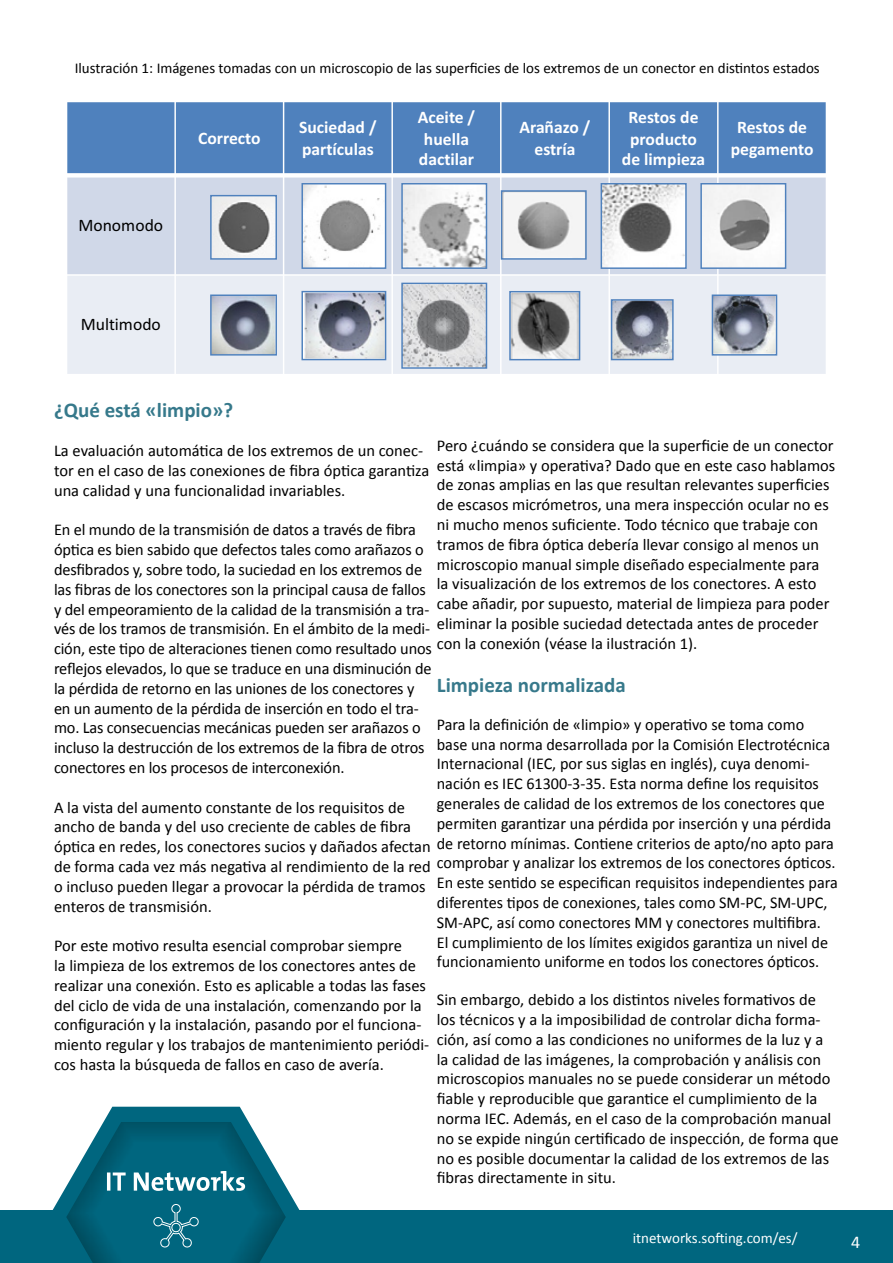
<style>
.page{position:relative;width:893px;height:1263px;background:#fff}
.page>*{position:absolute;margin:0;border:0;box-sizing:border-box;transform-origin:0 0}
.t1{font:700 21px "Calibri";color:#37798b}
.t2{font:700 21px "Calibri";color:#36798b}
.t3{font:18px "Calibri";color:#fff}
.t4{font:700 17.55px/21.3px "Calibri";color:#fff;text-align:center}
.t5{font:17.55px "Calibri";color:#000}
.t6{font:16.5px/19.8px "Calibri";color:#000}
.t7{font:15px "Calibri";color:#000}
.t8{font:15px "Calibri";color:#fff}
</style>
<div class="page">
<div style="left:0;top:1210px;width:893px;height:53px;background:#00667f"></div>
<svg style="left:52px;top:1107px;width:248px;height:156px"></svg>
<div style="left:67px;top:101px;width:108px;height:74px;background:#4f81bd"></div>
<div style="left:175px;top:101px;width:109px;height:74px;background:#4f81bd"></div>
<div style="left:284px;top:101px;width:108px;height:74px;background:#4f81bd"></div>
<div style="left:392px;top:101px;width:109px;height:74px;background:#4f81bd"></div>
<div style="left:501px;top:101px;width:108px;height:74px;background:#4f81bd"></div>
<div style="left:609px;top:101px;width:109px;height:74px;background:#4f81bd"></div>
<div style="left:718px;top:101px;width:108px;height:74px;background:#4f81bd"></div>
<div style="left:67px;top:175px;width:108px;height:100px;background:#d0d8e8"></div>
<div style="left:175px;top:175px;width:109px;height:100px;background:#d0d8e8"></div>
<div style="left:284px;top:175px;width:108px;height:100px;background:#d0d8e8"></div>
<div style="left:392px;top:175px;width:109px;height:100px;background:#d0d8e8"></div>
<div style="left:501px;top:175px;width:108px;height:100px;background:#d0d8e8"></div>
<div style="left:609px;top:175px;width:109px;height:100px;background:#d0d8e8"></div>
<div style="left:718px;top:175px;width:108px;height:100px;background:#d0d8e8"></div>
<div style="left:67px;top:275px;width:108px;height:100px;background:#e9edf4"></div>
<div style="left:175px;top:275px;width:109px;height:100px;background:#e9edf4"></div>
<div style="left:284px;top:275px;width:108px;height:100px;background:#e9edf4"></div>
<div style="left:392px;top:275px;width:109px;height:100px;background:#e9edf4"></div>
<div style="left:501px;top:275px;width:108px;height:100px;background:#e9edf4"></div>
<div style="left:609px;top:275px;width:109px;height:100px;background:#e9edf4"></div>
<div style="left:718px;top:275px;width:108px;height:100px;background:#e9edf4"></div>
<hr style="left:174px;top:101px;width:2px;height:274px;background:#fff">
<hr style="left:283px;top:101px;width:1px;height:274px;background:#fff">
<hr style="left:391px;top:101px;width:2px;height:274px;background:#fff">
<hr style="left:500px;top:101px;width:2px;height:274px;background:#fff">
<hr style="left:608px;top:101px;width:2px;height:274px;background:#fff">
<hr style="left:717px;top:101px;width:2px;height:274px;background:#fff">
<div style="left:66px;top:173px;width:761px;height:5px;background:#fff"></div>
<hr style="left:66px;top:274px;width:761px;height:2px;background:#fff">
<hr style="left:66px;top:101px;width:761px;height:1px;background:#fff">
<hr style="left:66px;top:374px;width:761px;height:1px;background:#fff">
<img style="left:212px;top:296px;width:63px;height:58px">
<div style="left:210px;top:294px;width:67px;height:62px;border:1px solid #4f81bd"></div>
<img style="left:603px;top:185px;width:82px;height:82px">
<div style="left:601px;top:183px;width:86px;height:86px;border:1px solid #4f81bd"></div>
<img style="left:403px;top:185px;width:82px;height:82px">
<div style="left:401px;top:183px;width:86px;height:86px;border:1px solid #4f81bd"></div>
<img style="left:403px;top:285px;width:82px;height:82px">
<div style="left:401px;top:283px;width:86px;height:86px;border:1px solid #4f81bd"></div>
<img style="left:613px;top:301px;width:59px;height:57px">
<div style="left:611px;top:299px;width:63px;height:61px;border:1px solid #4f81bd"></div>
<img style="left:714px;top:296px;width:61px;height:58px">
<div style="left:712px;top:294px;width:65px;height:62px;border:1px solid #4f81bd"></div>
<img style="left:303px;top:293px;width:81px;height:65px">
<div style="left:301px;top:291px;width:85px;height:69px;border:1px solid #4f81bd"></div>
<img style="left:212px;top:197px;width:63px;height:61px">
<div style="left:210px;top:195px;width:67px;height:65px;border:1px solid #4f81bd"></div>
<img style="left:303px;top:185px;width:81px;height:82px">
<div style="left:301px;top:183px;width:85px;height:86px;border:1px solid #4f81bd"></div>
<img style="left:511px;top:293px;width:67px;height:65px">
<div style="left:509px;top:291px;width:71px;height:69px;border:1px solid #4f81bd"></div>
<img style="left:503px;top:192px;width:82px;height:66px">
<div style="left:501px;top:190px;width:86px;height:70px;border:1px solid #4f81bd"></div>
<img style="left:702px;top:185px;width:82px;height:82px">
<div style="left:700px;top:183px;width:86px;height:86px;border:1px solid #4f81bd"></div>
<p class="t7" style="left:75px;top:58px;width:746px">Ilustración 1: Imágenes tomadas con un microscopio de las superficies de los extremos de un conector en distintos estados</p>
<p class="t5" style="left:78px;top:213px;width:86px">Monomodo</p>
<p class="t4" style="left:198px;top:127px;width:64px">Correcto</p>
<p class="t4" style="left:299px;top:116px;width:79px;line-height:22px;text-align:left">Suciedad / partículas</p>
<p class="t4" style="left:418px;top:106px;width:59px;text-align:left">Aceite / huella dactilar</p>
<p class="t4" style="left:520px;top:116px;width:72px;line-height:22px">Arañazo / estría</p>
<p class="t4" style="left:622px;top:106px;width:85px">Restos de producto de limpieza</p>
<p class="t4" style="left:731px;top:116px;width:84px;line-height:22px">Restos de pegamento</p>
<p class="t5" style="left:81px;top:312px;width:81px">Multimodo</p>
<p class="t2" style="left:54px;top:397px;width:181px">¿Qué está «limpio»?</p>
<p class="t6" style="left:54px;top:440px;width:377px">La evaluación automática de los extremos de un conec&shy;tor en el caso de las conexiones de fibra óptica garantiza una calidad y una funcionalidad invariables.</p>
<p class="t6" style="left:54px;top:519px;width:379px">En el mundo de la transmisión de datos a través de fibra óptica es bien sabido que defectos tales como arañazos o desfibrados y, sobre todo, la suciedad en los extremos de las fibras de los conectores son la principal causa de fallos y del empeoramiento de la calidad de la transmisión a tra&shy;vés de los tramos de transmisión. En el ámbito de la medi&shy;ción, este tipo de alteraciones tienen como resultado unos reflejos elevados, lo que se traduce en una disminución de la pérdida de retorno en las uniones de los conectores y en un aumento de la pérdida de inserción en todo el tra&shy;mo. Las consecuencias mecánicas pueden ser arañazos o incluso la destrucción de los extremos de la fibra de otros conectores en los procesos de interconexión.</p>
<p class="t6" style="left:54px;top:796px;width:378px">A la vista del aumento constante de los requisitos de ancho de banda y del uso creciente de cables de fibra óptica en redes, los conectores sucios y dañados afectan de forma cada vez más negativa al rendimiento de la red o incluso pueden llegar a provocar la pérdida de tramos enteros de transmisión.</p>
<p class="t6" style="left:54px;top:935px;width:377px">Por este motivo resulta esencial comprobar siempre<br>la limpieza de los extremos de los conectores antes de realizar una conexión. Esto es aplicable a todas las fases del ciclo de vida de una instalación, comenzando por la configuración y la instalación, pasando por el funciona&shy;miento regular y los trabajos de mantenimiento periódi&shy;cos hasta la búsqueda de fallos en caso de avería.</p>
<p class="t6" style="left:437px;top:435px;width:400px">Pero ¿cuándo se considera que la superficie de un conector está «limpia» y operativa? Dado que en este caso hablamos de zonas amplias en las que resultan relevantes superficies de escasos micrómetros, una mera inspección ocular no es ni mucho menos suficiente. Todo técnico que trabaje con tramos de fibra óptica debería llevar consigo al menos un microscopio manual simple diseñado especialmente para<br>la visualización de los extremos de los conectores. A esto cabe añadir, por supuesto, material de limpieza para poder eliminar la posible suciedad detectada antes de proceder con la conexión (véase la ilustración 1).</p>
<p class="t1" style="left:437px;top:672px;width:191px">Limpieza normalizada</p>
<p class="t6" style="left:437px;top:714px;width:403px">Para la definición de «limpio» y operativo se toma como base una norma desarrollada por la Comisión Electrotécnica Internacional (IEC, por sus siglas en inglés), cuya denomi&shy;nación es IEC 61300-3-35. Esta norma define los requisitos generales de calidad de los extremos de los conectores que permiten garantizar una pérdida por inserción y una pérdida de retorno mínimas. Contiene criterios de apto/no apto para comprobar y analizar los extremos de los conectores ópticos.<br>En este sentido se especifican requisitos independientes para diferentes tipos de conexiones, tales como SM-PC, SM-UPC, SM-APC, así como conectores MM y conectores multifibra.<br>El cumplimiento de los límites exigidos garantiza un nivel de funcionamiento uniforme en todos los conectores ópticos.</p>
<p class="t6" style="left:437px;top:989px;width:403px">Sin embargo, debido a los distintos niveles formativos de los técnicos y a la imposibilidad de controlar dicha forma&shy;ción, así como a las condiciones no uniformes de la luz y a la calidad de las imágenes, la comprobación y análisis con microscopios manuales no se puede considerar un método fiable y reproducible que garantice el cumplimiento de la norma IEC. Además, en el caso de la comprobación manual no se expide ningún certificado de inspección, de forma que no es posible documentar la calidad de los extremos de las fibras directamente in situ.</p>
<p class="t8" style="left:633px;top:1228px;width:166px">itnetworks.softing.com/es/</p>
<p class="t3" style="left:851px;top:1231px;width:11px">4</p>
</div>
